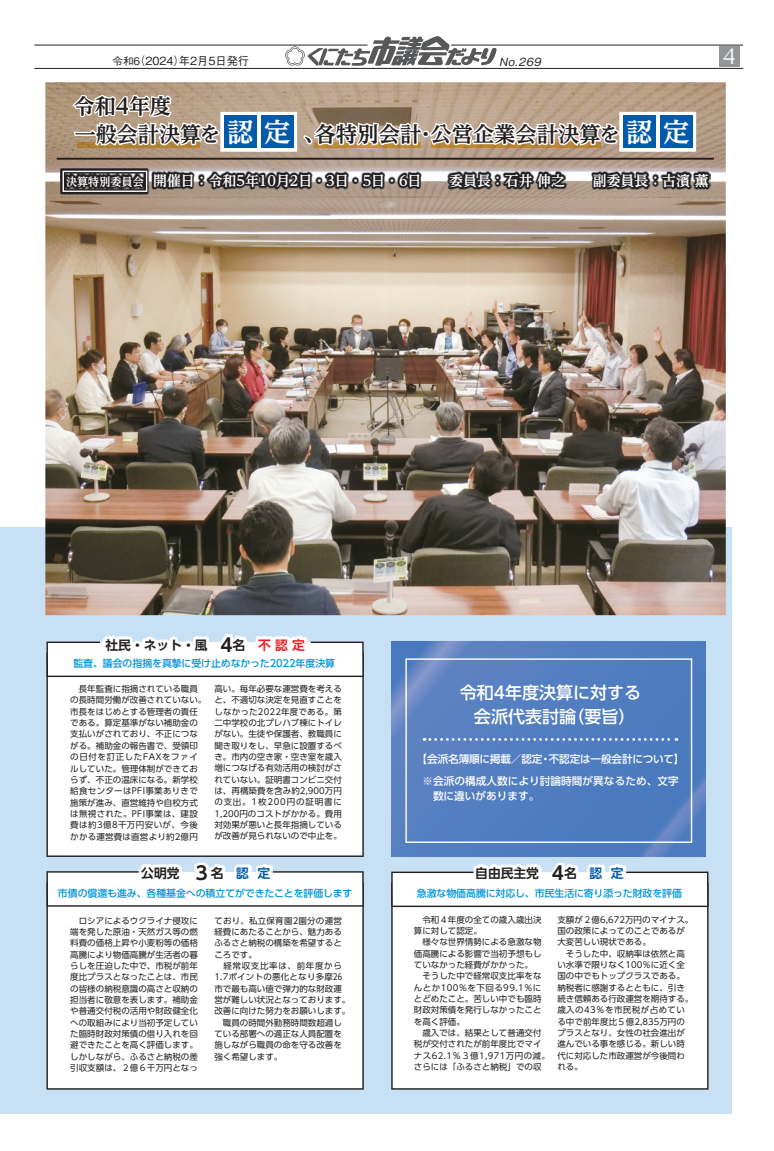
<style>
.page{position:relative;width:774px;height:1151px;background:#fff}
.page>*{position:absolute;margin:0;border:0;box-sizing:border-box;transform-origin:0 0}
.t1{font:700 26.4px "UD Reimin Pro";color:#fff}
.t2{font:700 21.1px "UD Reimin Pro";color:#231f20}
.t3{font:20.1px "UD Reimin Pro";color:#fff}
.t4{font:700 18.4px "UD Shin Go Pro De";color:#231f20}
.t5{font:500 17px/24.1px "UD Shin Go Pro";color:#fff}
.t6{font:700 14.2px "UD Reimin Pro";color:#fff}
.t7{font:700 12.8px "UD Shin Go Pro De";color:#231f20}
.t8{font:700 12.8px "UD Shin Go Pro De";color:#ee1d23}
.t9{font:700 12.8px "UD Shin Go Pro De";color:#015aaa}
.t10{font:700 11.3px "UD Reimin Pro";color:#fff}
.t11{font:500 11.2px "Gothic BBB Pro";color:#231f20}
.t12{font:italic 500 11.2px "Gothic BBB Pro";color:#231f20}
.t13{font:500 10.6px/21.3px "UD Shin Go Pro";color:#fff}
.t14{font:500 10.6px "UD Shin Go Pro";letter-spacing:-.02em;color:#fff}
.t15{font:500 9.9px "UD Shin Go Pro";letter-spacing:-.01em;color:#0095d9}
.t16{font:8.5px/11.3px "UD Shin Go Pro";color:#231f20}
.s1{font-size:10.5px}
.s2{font-size:26.4px;color:#fff}
.s3{color:#231f20}
.s4{color:#015aaa}
</style>
<div class="page">
<hr style="left:34px;top:68px;width:709px;height:1px;background:#231f20">
<hr style="left:451px;top:45px;width:292px;height:1px;background:#231f20">
<hr style="left:34px;top:45px;width:333px;height:1px;background:#231f20">
<svg style="left:285px;top:36px;width:212px;height:30px"></svg>
<div style="left:719px;top:46px;width:20px;height:20px;background:#939598"></div>
<div style="left:0;top:527px;width:731px;height:587px;background:#c7e0f3"></div>
<img style="left:45px;top:82px;width:681px;height:533px">
<hr style="left:57px;top:158px;width:657px;height:2px;background:#231f20">
<div style="left:619px;top:112px;width:40px;height:40px;border:7px solid #fff"></div>
<div style="left:623px;top:116px;width:32px;height:32px;background:#015aaa"></div>
<div style="left:656px;top:112px;width:40px;height:40px;border:7px solid #fff"></div>
<div style="left:660px;top:116px;width:32px;height:32px;background:#015aaa"></div>
<div style="left:220px;top:112px;width:40px;height:40px;border:7px solid #fff"></div>
<div style="left:224px;top:116px;width:32px;height:32px;background:#015aaa"></div>
<div style="left:257px;top:112px;width:40px;height:40px;border:7px solid #fff"></div>
<div style="left:261px;top:116px;width:32px;height:32px;background:#015aaa"></div>
<svg style="left:71px;top:95px;width:150px;height:53px"></svg>
<svg style="left:300px;top:115px;width:321px;height:33px"></svg>
<div style="left:46px;top:677px;width:318px;height:180px;background:#fff"></div>
<svg style="left:46px;top:642px;width:318px;height:35px;background:#ededed"></svg>
<img style="left:103px;top:634px;width:205px;height:21px">
<div style="left:392px;top:641px;width:314px;height:216px;background:#517ec0"></div>
<div style="left:405px;top:658px;width:287px;height:185px;border:1px solid #fff"></div>
<svg style="left:424px;top:738px;width:253px;height:3px"></svg>
<div style="left:391px;top:907px;width:317px;height:183px;background:#fff"></div>
<svg style="left:391px;top:872px;width:317px;height:35px;background:#efeeee"></svg>
<img style="left:473px;top:863px;width:153px;height:20px">
<img style="left:473px;top:872px;width:153px;height:1px">
<div style="left:46px;top:907px;width:318px;height:183px;background:#fff"></div>
<svg style="left:46px;top:871px;width:318px;height:36px;background:#ebebeb"></svg>
<img style="left:138px;top:862px;width:135px;height:22px">
<img style="left:138px;top:871px;width:135px;height:2px">
<img style="left:60px;top:168px;width:651px;height:26px">
<div style="left:63px;top:171px;width:84px;height:21px;border:1px solid #fff"></div>
<h3 class="t11" style="left:113px;top:52px;width:138px"><span class="s1">令和</span>（<span class="s1">6</span> 2024 年） 2月5日発行</h3>
<h2 class="t2" style="left:74px;top:89px;width:99px">令和4年度</h2>
<h3 class="t12" style="left:515px;top:53px;width:30px">.269</h3>
<h3 class="t12" style="left:499px;top:53px;width:19px">No</h3>
<h1 class="t1" style="left:264px;top:110px;width:28px">定</h1>
<h2 class="t2" style="left:75px;top:117px;width:216px">一般会計決算を<span class="s2">認</span>　　 　</h2>
<h1 class="t1" style="left:663px;top:110px;width:28px">定</h1>
<h2 class="t2" style="left:315px;top:117px;width:390px">各特別会計公営企業会計決算を<span class="s2">認</span>　　　　</h2>
<h2 class="t2" style="left:415px;top:117px;width:23px">・</h2>
<h2 class="t2" style="left:303px;top:117px;width:23px">、</h2>
<h3 class="t10" style="left:66px;top:172px;width:79px">決算特別委員会</h3>
<h3 class="t6" style="left:153px;top:169px;width:557px">開催日：令和5年10月2日・3日・5日・6日　　委員長：石井伸之　　副委員長：古濱薫</h3>
<h3 class="t3" style="left:723px;top:40px;width:14px">4</h3>
<h3 class="t4" style="left:220px;top:630px;width:14px">4</h3>
<h3 class="t8" style="left:233px;top:634px;width:74px"><span class="s3">名　</span>不認定</h3>
<h3 class="t7" style="left:106px;top:634px;width:116px">社民・ネット・風　</h3>
<p class="t16" style="left:70px;top:683px;width:138px">　長年監査に指摘されている職員の長時間労働が改善されていない。市長をはじめとする管理者の責任である。算定基準がない補助金の支払いがされており、不正につながる。補助金の報告書で、受領印の日付を訂正したFAXをファイルしていた。管理体制ができておらず、不正の温床になる。新学校給食センターはPFI事業ありきで施策が進み、直営維持や自校方式は無視された。PFI事業は、建設費は約3億8千万円安いが、今後かかる運営費は直営より約2億円</p>
<p class="t16" style="left:214px;top:683px;width:129px;text-align:justify">高い。毎年必要な運営費を考えると、不適切な決定を見直すことをしなかった2022年度である。第二中学校の北プレハブ棟にトイレがない。生徒や保護者、教職員に聞き取りをし、早急に設置するべき。市内の空き家・空き室を歳入増につなげる有効活用の検討がされていない。証明書コンビニ交付は、再構築費を含み約2,900万円の支出。1枚200円の証明書に1,200円のコストがかかる。費用対効果が悪いと長年指摘しているが改善が見られないので中止を。</p>
<h3 class="t5" style="left:567px;top:680px;width:75px;text-indent:-108px">令和4年度決算に対する（要旨(</h3>
<p class="t15" style="left:73px;top:655px;width:263px">監査、議会の指摘を真摯に受け止めなかった2022年度決算</p>
<h3 class="t5" style="left:474px;top:704px;width:104px">会派代表討論</h3>
<p class="t14" style="left:549px;top:751px;width:137px">不認定は一般会計について【</p>
<p class="t13" style="left:422px;top:748px;width:258px;text-indent:-6px">【会派名簿順に掲載／認定<br>※会派の構成人数により討論時間が異なるため、文字</p>
<p class="t13" style="left:433px;top:785px;width:108px">数に違いがあります。</p>
<p class="t13" style="left:540px;top:748px;width:12px">・</p>
<h3 class="t4" style="left:192px;top:858px;width:20px">３</h3>
<h3 class="t7" style="left:211px;top:863px;width:14px">名</h3>
<h3 class="t7" style="left:141px;top:863px;width:53px">公明党　</h3>
<p class="t16" style="left:70px;top:914px;width:129px;text-align:justify">　ロシアによるウクライナ侵攻に端を発した原油・天然ガス等の燃料費の価格上昇や小麦粉等の価格高騰により物価高騰が生活者の暮らしを圧迫した中で、市税が前年度比プラスとなったことは、市民の皆様の納税意識の高さと収納の担当者に敬意を表します。補助金や普通交付税の活用や財政健全化への取組みにより当初予定していた臨時財政対策債の借り入れを回避できたことを高く評価します。しかしながら、ふるさと納税の差引収支額は、２億６千万円となっ</p>
<p class="t16" style="left:214px;top:914px;width:138px">ており、私立保育園2園分の運営経費にあたることから、魅力あるふるさと納税の構築を希望するところです。<br>　経常収支比率は、前年度から<br>1.7ポイントの悪化となり多摩26市で最も高い値で弾力的な財政運営が難しい状況となっております。改善に向けた努力をお願いします。　職員の時間外勤務時間数超過している部署への適正な人員配置を施しながら職員の命を守る改善を強く希望します。</p>
<h3 class="t9" style="left:257px;top:863px;width:14px">定</h3>
<h3 class="t9" style="left:236px;top:863px;width:14px">認</h3>
<p class="t15" style="left:58px;top:885px;width:296px">市債の償還も進み、各種基金への積立てができたことを評価します</p>
<h3 class="t4" style="left:552px;top:858px;width:14px">4</h3>
<h3 class="t7" style="left:475px;top:863px;width:78px">自由民主党　</h3>
<p class="t16" style="left:414px;top:914px;width:138px">　令和４年度の全ての歳入歳出決算に対して認定。<br>　様々な世界情勢による急激な物価高騰による影響で当初予想もしていなかった経費がかかった。<br>　そうした中で経常収支比率をなんとか100％を下回る99.1％にとどめたこと。苦しい中でも臨時財政対策債を発行しなかったことを高く評価。<br>　歳入では、結果として普通交付税が交付されたが前年度比でマイナス62.1％３億1,971万円の減。さらには「ふるさと納税」での収</p>
<p class="t16" style="left:557px;top:914px;width:138px">支額が２億6,672万円のマイナス。国の政策によってのことであるが大変苦しい現状である。<br>　そうした中、収納率は依然と高い水準で限りなく100％に近く全国の中でもトップクラスである。納税者に感謝するとともに、引き続き信頼ある行政運営を期待する。歳入の43％を市民税が占めている中で前年度比５億2,835万円のプラスとなり、女性の社会進出が進んでいる事を感じる。新しい時代に対応した市政運営が今後問われる。</p>
<h3 class="t7" style="left:564px;top:863px;width:40px">名　<span class="s4">認</span></h3>
<h3 class="t9" style="left:611px;top:863px;width:14px">定</h3>
<p class="t15" style="left:417px;top:885px;width:267px">急激な物価高騰に対応し、市民生活に寄り添った財政を評価</p>
</div>
